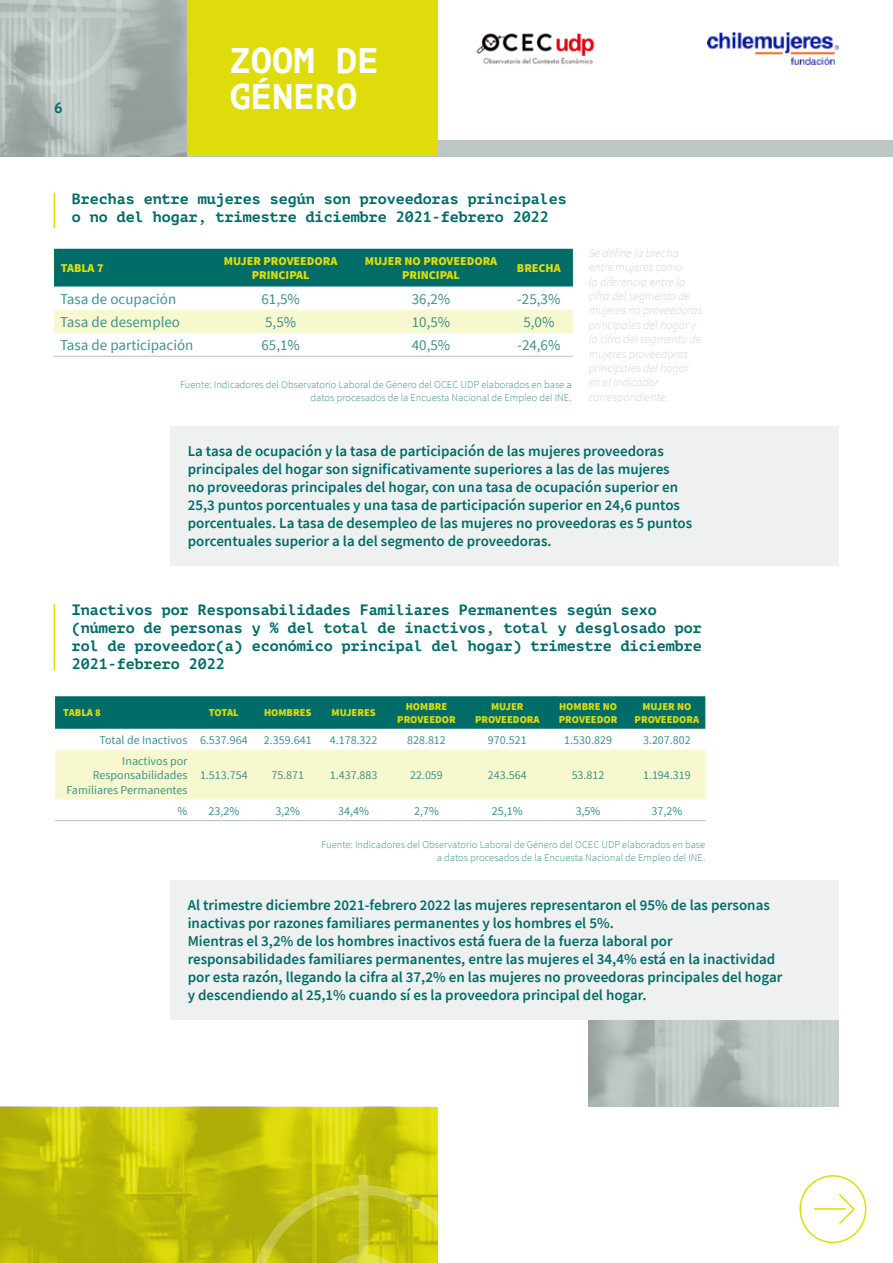
<style>
.page{position:relative;width:893px;height:1263px;background:#fff}
.page>*{position:absolute;margin:0;border:0;box-sizing:border-box;transform-origin:0 0}
.t1{font:700 35.55px "PT Mono";color:#fff}
.t2{font:600 15px/18px "Source Sans Pro";color:#006c68}
.t3{font:700 15px/18px "PT Mono";color:#006c68}
.t4{font:15px "Source Sans Pro";color:#40918e}
.t5{font:700 15px "PT Sans";color:#006c68}
.t6{font:12px/14.4px "Source Sans Pro";color:#40918e;text-align:right}
.t7{font:italic 300 12px/14.4px "Source Sans Pro";color:#ccd5d3}
.t8{font:900 12px/14.4px "Source Sans Pro";color:#dedd0b;text-align:center}
.t9{font:300 10.5px/12.6px "Source Sans Pro";color:#40918e;text-align:right}
.t10{font:900 10.5px/12.6px "Source Sans Pro";color:#dedd0b;text-align:center}
</style>
<div class="page">
<div style="left:188px;top:140px;width:705px;height:17px;background:#bcc7c5"></div>
<svg style="left:0;top:0;width:188px;height:157px;background:#a4afac"></svg>
<div style="left:188px;top:0;width:250px;height:156px;background:#dedd0b"></div>
<img style="left:476px;top:33px;width:119px;height:32px">
<img style="left:707px;top:32px;width:132px;height:33px">
<svg style="left:0;top:0;width:129px;height:94px;background:#b9c3c1"></svg>
<div style="left:171px;top:427px;width:668px;height:139px;background:#eef1f0"></div>
<div style="left:54px;top:249px;width:519px;height:37px;background:#006c68"></div>
<div style="left:54px;top:310px;width:519px;height:23px;background:#f8f8ce"></div>
<hr style="left:54px;top:356px;width:150px;height:1px;background:#bcc7c5">
<hr style="left:204px;top:356px;width:153px;height:1px;background:#bcc7c5">
<hr style="left:357px;top:356px;width:148px;height:1px;background:#bcc7c5">
<hr style="left:505px;top:356px;width:68px;height:1px;background:#bcc7c5">
<hr style="left:54px;top:193px;width:1px;height:35px;background:#dedd0b">
<hr style="left:54px;top:604px;width:1px;height:66px;background:#dedd0b">
<div style="left:55px;top:696px;width:650px;height:33px;background:#006c68"></div>
<div style="left:55px;top:750px;width:650px;height:49px;background:#f8f8ce"></div>
<hr style="left:55px;top:820px;width:138px;height:1px;background:#bcc7c5">
<hr style="left:193px;top:820px;width:61px;height:1px;background:#bcc7c5">
<hr style="left:254px;top:820px;width:67px;height:1px;background:#bcc7c5">
<hr style="left:321px;top:820px;width:65px;height:1px;background:#bcc7c5">
<hr style="left:386px;top:820px;width:81px;height:1px;background:#bcc7c5">
<hr style="left:467px;top:820px;width:81px;height:1px;background:#bcc7c5">
<hr style="left:548px;top:820px;width:80px;height:1px;background:#bcc7c5">
<hr style="left:628px;top:820px;width:77px;height:1px;background:#bcc7c5">
<div style="left:799px;top:1175px;width:67px;height:68px;border:2px solid #dedd0b;border-radius:50%"></div>
<hr style="left:814px;top:1208px;width:31px;height:2px;background:#dedd0b">
<svg style="left:837px;top:1194px;width:18px;height:30px"></svg>
<svg style="left:0;top:1107px;width:438px;height:156px;background:#c2c10b"></svg>
<svg style="left:589px;top:1019px;width:250px;height:88px;background:#b6c1bf"></svg>
<div style="left:171px;top:880px;width:668px;height:139px;background:#eef1f0"></div>
<svg style="left:238px;top:1175px;width:200px;height:88px;background:#c0bf12"></svg>
<p class="t5" style="left:54px;top:97px;width:10px">6</p>
<h1 class="t1" style="left:229px;top:40px;width:151px">ZOOM DE</h1>
<h1 class="t1" style="left:229px;top:76px;width:130px">GÉNERO</h1>
<p class="t3" style="left:72px;top:190px;width:497px">Brechas entre mujeres según son proveedoras principales o no del hogar, trimestre diciembre 2021-febrero 2022</p>
<p class="t8" style="left:61px;top:261px;width:44px">TABLA 7</p>
<p class="t8" style="left:224px;top:254px;width:115px">MUJER PROVEEDORA<br>PRINCIPAL</p>
<p class="t8" style="left:365px;top:254px;width:134px">MUJER NO PROVEEDORA<br>PRINCIPAL</p>
<p class="t8" style="left:517px;top:261px;width:45px">BRECHA</p>
<p class="t4" style="left:60px;top:289px;width:118px">Tasa de ocupación</p>
<p class="t4" style="left:261px;top:289px;width:40px">61,5%</p>
<p class="t4" style="left:412px;top:289px;width:40px">36,2%</p>
<p class="t4" style="left:517px;top:289px;width:45px">-25,3%</p>
<p class="t4" style="left:60px;top:313px;width:122px">Tasa de desempleo</p>
<p class="t4" style="left:265px;top:313px;width:33px">5,5%</p>
<p class="t4" style="left:412px;top:313px;width:40px">10,5%</p>
<p class="t4" style="left:523px;top:313px;width:33px">5,0%</p>
<p class="t4" style="left:60px;top:336px;width:135px">Tasa de participación</p>
<p class="t4" style="left:261px;top:336px;width:40px">65,1%</p>
<p class="t4" style="left:412px;top:336px;width:40px">40,5%</p>
<p class="t4" style="left:517px;top:336px;width:45px">-24,6%</p>
<p class="t9" style="left:180px;top:379px;width:393px">Fuente: Indicadores del Observatorio Laboral de Género del OCEC UDP elaborados en base a datos procesados de la Encuesta Nacional de Empleo del INE.</p>
<p class="t7" style="left:589px;top:246px;width:115px">Se define la brecha entre mujeres como<br>la diferencia entre la cifra del segmento de mujeres no proveedoras principales del hogar y la cifra del segmento de mujeres proveedoras principales del hogar en el indicador correspondiente.</p>
<p class="t2" style="left:188px;top:442px;width:506px">La tasa de ocupación y la tasa de participación de las mujeres proveedoras principales del hogar son significativamente superiores a las de las mujeres<br>no proveedoras principales del hogar, con una tasa de ocupación superior en 25,3 puntos porcentuales y una tasa de participación superior en 24,6 puntos porcentuales. La tasa de desempleo de las mujeres no proveedoras es 5 puntos porcentuales superior a la del segmento de proveedoras.</p>
<p class="t3" style="left:72px;top:601px;width:631px">Inactivos por Responsabilidades Familiares Permanentes según sexo (número de personas y % del total de inactivos, total y desglosado por rol de proveedor(a) económico principal del hogar) trimestre diciembre 2021-febrero 2022</p>
<p class="t10" style="left:63px;top:707px;width:39px">TABLA 8</p>
<p class="t10" style="left:209px;top:707px;width:31px">TOTAL</p>
<p class="t10" style="left:264px;top:707px;width:49px">HOMBRES</p>
<p class="t10" style="left:332px;top:707px;width:46px">MUJERES</p>
<p class="t10" style="left:397px;top:701px;width:60px">HOMBRE<br>PROVEEDOR</p>
<p class="t10" style="left:475px;top:701px;width:66px">MUJER<br>PROVEEDORA</p>
<p class="t10" style="left:559px;top:701px;width:60px;text-align:left">HOMBRE NO<br>PROVEEDOR</p>
<p class="t10" style="left:635px;top:701px;width:66px">MUJER NO<br>PROVEEDORA</p>
<p class="t6" style="left:99px;top:733px;width:150px">Total de Inactivos 6.537.964</p>
<p class="t6" style="left:264px;top:733px;width:49px">2.359.641</p>
<p class="t6" style="left:330px;top:733px;width:49px">4.178.322</p>
<p class="t6" style="left:407px;top:733px;width:40px">828.812</p>
<p class="t6" style="left:488px;top:733px;width:40px">970.521</p>
<p class="t6" style="left:564px;top:733px;width:49px">1.530.829</p>
<p class="t6" style="left:643px;top:733px;width:49px">3.207.802</p>
<p class="t6" style="left:66px;top:754px;width:122px">Inactivos por<br>Responsabilidades<br>Familiares Permanentes</p>
<p class="t6" style="left:200px;top:768px;width:49px">1.513.754</p>
<p class="t6" style="left:271px;top:768px;width:34px">75.871</p>
<p class="t6" style="left:330px;top:768px;width:49px">1.437.883</p>
<p class="t6" style="left:410px;top:768px;width:34px">22.059</p>
<p class="t6" style="left:488px;top:768px;width:40px">243.564</p>
<p class="t6" style="left:572px;top:768px;width:34px">53.812</p>
<p class="t6" style="left:643px;top:768px;width:49px">1.194.319</p>
<p class="t6" style="left:178px;top:803px;width:11px">%</p>
<p class="t6" style="left:208px;top:803px;width:32px">23,2%</p>
<p class="t6" style="left:275px;top:803px;width:26px">3,2%</p>
<p class="t6" style="left:338px;top:803px;width:32px">34,4%</p>
<p class="t6" style="left:414px;top:803px;width:26px">2,7%</p>
<p class="t6" style="left:492px;top:803px;width:32px">25,1%</p>
<p class="t6" style="left:576px;top:803px;width:26px">3,5%</p>
<p class="t6" style="left:651px;top:803px;width:32px">37,2%</p>
<p class="t9" style="left:321px;top:838px;width:385px">Fuente: Indicadores del Observatorio Laboral de Género del OCEC UDP elaborados en base a datos procesados de la Encuesta Nacional de Empleo del INE.</p>
<p class="t2" style="left:188px;top:895px;width:596px">Al trimestre diciembre 2021-febrero 2022 las mujeres representaron el 95% de las personas inactivas por razones familiares permanentes y los hombres el 5%.<br>Mientras el 3,2% de los hombres inactivos está fuera de la fuerza laboral por responsabilidades familiares permanentes, entre las mujeres el 34,4% está en la inactividad por esta razón, llegando la cifra al 37,2% en las mujeres no proveedoras principales del hogar y descendiendo al 25,1% cuando sí es la proveedora principal del hogar.</p>
</div>
